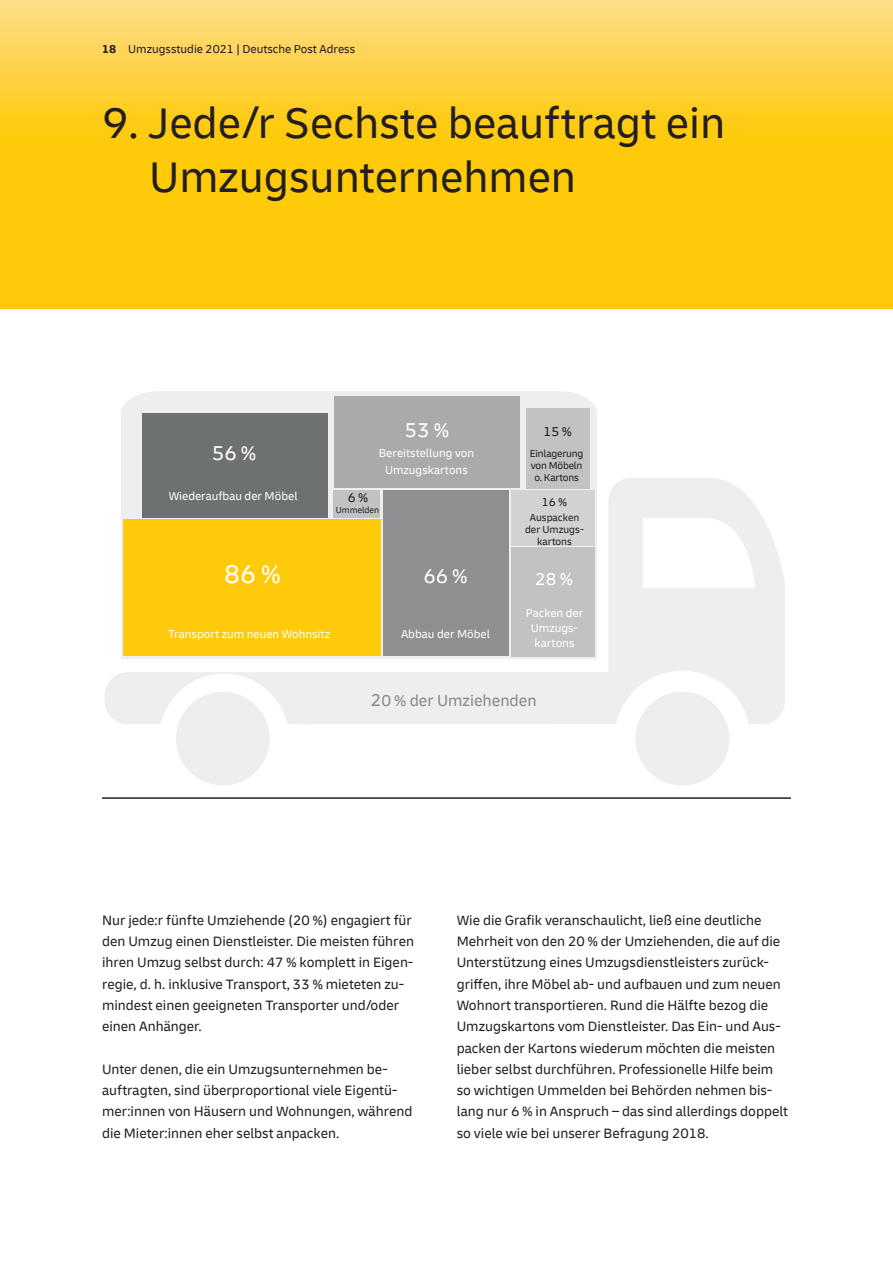
<style>
.page{position:relative;width:893px;height:1263px;background:#fff}
.page>*{position:absolute;margin:0;border:0;box-sizing:border-box;transform-origin:0 0}
.t1{font:45px/54px "Delivery";color:#231f20}
.t2{font:27px "Delivery";color:#fff}
.t3{font:21px "Delivery";color:#fff}
.t4{font:18px "Delivery";color:#fff}
.t5{font:16.5px "Delivery";color:#87898a}
.t6{font:14.25px/21.3px "Delivery";color:#231f20}
.t7{font:13.5px "Delivery";color:#231f20}
.t8{font:12px/15px "Delivery";color:#fff;text-align:center}
.t9{font:12px "Delivery";color:#231f20}
.t10{font:10.5px/12px "Delivery";letter-spacing:-.005em;color:#231f20;text-align:center}
.t11{font:9px "Delivery";color:#231f20}
.s1{font-weight:700}
.s2{font-size:18px}
</style>
<div class="page">
<svg style="left:0;top:0;width:893px;height:308px;background:#fece26"></svg>
<div style="left:121px;top:391px;width:476px;height:87px;background:#edeeee"></div>
<svg style="left:105px;top:478px;width:680px;height:246px;fill:#edeeee"></svg>
<div style="left:176px;top:692px;width:94px;height:93px;background:#edeeee;border-radius:50%"></div>
<div style="left:635px;top:692px;width:94px;height:93px;background:#edeeee;border-radius:50%"></div>
<div style="left:511px;top:547px;width:84px;height:109px;background:#c1c3c3"></div>
<div style="left:142px;top:413px;width:186px;height:105px;background:#6e7172"></div>
<div style="left:334px;top:490px;width:46px;height:28px;background:#c1c3c3"></div>
<div style="left:383px;top:490px;width:126px;height:166px;background:#8d8f90"></div>
<div style="left:511px;top:490px;width:84px;height:55px;background:#d1d2d4"></div>
<div style="left:124px;top:519px;width:257px;height:137px;background:#feca0a"></div>
<div style="left:526px;top:408px;width:63px;height:80px;background:#c1c3c3"></div>
<div style="left:334px;top:396px;width:186px;height:92px;background:#a8aaab"></div>
<hr style="left:102px;top:797px;width:689px;height:2px;background:#231f20">
<p class="t9" style="left:102px;top:42px;width:255px"><span class="s1">18</span> Umzugsstudie 2021 | Deutsche Post Adress</p>
<h1 class="t1" style="left:149px;top:96px;width:578px;text-indent:-47px">9. Jede/r Sechste beauftragt ein<br>Umzugsunternehmen</h1>
<h3 class="t3" style="left:212px;top:440px;width:45px">56 %</h3>
<p class="t8" style="left:169px;top:488px;width:130px">Wiederaufbau der Möbel</p>
<h3 class="t3" style="left:405px;top:417px;width:45px">53 %</h3>
<p class="t7" style="left:348px;top:489px;width:22px">6 %</p>
<p class="t8" style="left:379px;top:445px;width:97px;line-height:16.8px">Bereitstellung von<br>Umzugskartons</p>
<p class="t11" style="left:336px;top:505px;width:45px">Ummelden</p>
<p class="t7" style="left:544px;top:424px;width:30px">15 %</p>
<p class="t10" style="left:530px;top:448px;width:55px">Einlagerung von Möbeln o. Kartons</p>
<p class="t9" style="left:542px;top:494px;width:27px">16 %</p>
<p class="t10" style="left:525px;top:511px;width:60px">Auspacken der Umzugs&shy;kartons</p>
<h2 class="t2" style="left:224px;top:557px;width:58px">86 %</h2>
<p class="t4" style="left:535px;top:568px;width:39px">28 %</p>
<h3 class="t3" style="left:423px;top:563px;width:45px">66 %</h3>
<p class="t8" style="left:168px;top:626px;width:164px">Transport zum neuen Wohnsitz</p>
<p class="t8" style="left:401px;top:626px;width:90px">Abbau der Möbel</p>
<p class="t8" style="left:526px;top:605px;width:59px">Packen der<br>Umzugs&shy;kartons</p>
<p class="t5" style="left:371px;top:691px;width:167px"><span class="s2">2</span>0 % der Umziehenden</p>
<p class="t6" style="left:102px;top:909px;width:313px">Nur jede:r fünfte Umziehende (20 %) engagiert für den Umzug einen Dienstleister. Die meisten führen ihren Umzug selbst durch: 47 % komplett in Eigen&shy;regie, d. h. inklusive Transport, 33 % mieteten zu&shy;mindest einen geeigneten Transporter und/oder einen Anhänger.</p>
<p class="t6" style="left:102px;top:1058px;width:312px">Unter denen, die ein Umzugsunternehmen be&shy;auftragten, sind überproportional viele Eigentü&shy;mer:innen von Häusern und Wohnungen, während die Mieter:innen eher selbst anpacken.</p>
<p class="t6" style="left:457px;top:909px;width:333px">Wie die Grafik veranschaulicht, ließ eine deutliche Mehrheit von den 20 % der Umziehenden, die auf die Unterstützung eines Umzugsdienstleisters zurück&shy;griffen, ihre Möbel ab- und aufbauen und zum neuen Wohnort transportieren. Rund die Hälfte bezog die Umzugskartons vom Dienstleister. Das Ein- und Aus&shy;packen der Kartons wiederum möchten die meisten lieber selbst durchführen. Professionelle Hilfe beim so wichtigen Ummelden bei Behörden nehmen bis&shy;lang nur 6 % in Anspruch – das sind allerdings doppelt so viele wie bei unserer Befragung 2018.</p>
</div>
